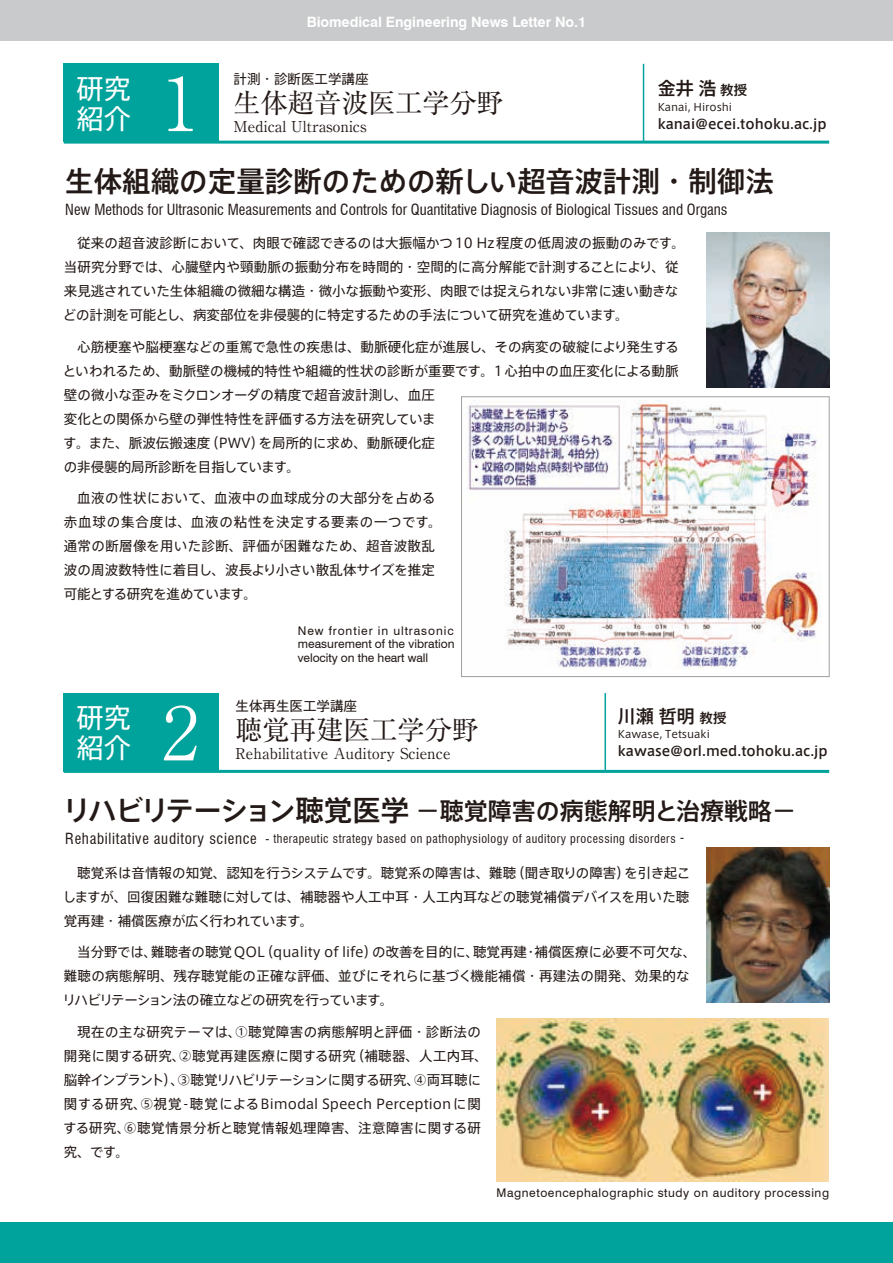
<style>
.page{position:relative;width:893px;height:1263px;background:#fff}
.page>*{position:absolute;margin:0;border:0;box-sizing:border-box;transform-origin:0 0}
.t1{font:300 73.35px "Ryumin Pr 6";color:#fff}
.t2{font:500 28.5px "Axis Std";color:#231916}
.t3{font:27.3px/30.3px "Axis Std";color:#fff}
.t4{font:27px "Ryumin Pr 6";color:#231916}
.t5{font:500 24px "Axis Std";color:#231916}
.t6{font:500 18px "Axis Std";color:#231916}
.t7{font:condensed 15px "Swiss 721 BT";color:#231916}
.t8{font:15px "Ryumin Pr 6";color:#231916}
.t9{font:700 14.25px "Swiss 721 BT";letter-spacing:-.005em;color:#fff}
.t10{font:13.5px/24px "Axis Std";letter-spacing:.005em;color:#231916}
.t11{font:13.5px/24px "Axis Std";letter-spacing:.025em;color:#231916}
.t12{font:500 13.5px "Axis Std";color:#231916}
.t13{font:12px/13.5px "Swiss 721 BT";letter-spacing:.045em;color:#231916;text-align:justify}
.t14{font:condensed 12px "Swiss 721 BT";letter-spacing:.045em;color:#231916}
.t15{font:10.5px "Axis Std";color:#231916}
.s1{font-size:13.5px}
.s2{font-size:28.5px}
.s3{font-size:15px}
.s4{font-family:"Axis Std";font-weight:500;font-stretch:normal}
</style>
<div class="page">
<div style="left:0;top:0;width:893px;height:40px;background:#c9cacb"></div>
<div style="left:0;top:1223px;width:893px;height:40px;background:#00a39b"></div>
<hr style="left:64px;top:770px;width:765px;height:3px;background:#00a39b">
<div style="left:64px;top:693px;width:155px;height:78px;background:#00a39b"></div>
<hr style="left:604px;top:693px;width:2px;height:78px;background:#00a39b">
<hr style="left:64px;top:141px;width:765px;height:3px;background:#00a39b">
<div style="left:64px;top:64px;width:155px;height:78px;background:#00a39b"></div>
<hr style="left:643px;top:64px;width:1px;height:78px;background:#00a39b">
<img style="left:497px;top:1018px;width:331px;height:164px">
<img style="left:468px;top:400px;width:354px;height:270px">
<img style="left:707px;top:233px;width:122px;height:154px">
<img style="left:707px;top:848px;width:122px;height:154px">
<div style="left:461px;top:396px;width:368px;height:281px;border:1px solid #a0a0a1"></div>
<p class="t9" style="left:307px;top:13px;width:281px">Biomedical Engineering News Letter No.1</p>
<h3 class="t3" style="left:76px;top:71px;width:56px">研究紹介</h3>
<h1 class="t1" style="left:162px;top:46px;width:38px">1</h1>
<p class="t10" style="left:234px;top:66px;width:136px">計測・診断医工学講座</p>
<h3 class="t4" style="left:234px;top:81px;width:271px">生体超音波医工学分野</h3>
<p class="t8" style="left:234px;top:115px;width:135px">Medical Ultrasonics</p>
<h3 class="t6" style="left:658px;top:75px;width:91px">金井 浩 <span class="s1">教授</span></h3>
<p class="t15" style="left:658px;top:99px;width:76px">Kanai, Hiroshi</p>
<p class="t12" style="left:658px;top:113px;width:170px">kanai@ecei.tohoku.ac.jp</p>
<h2 class="t2" style="left:65px;top:160px;width:710px">生体組織の定量診断のための新しい超音波計測・制御法</h2>
<p class="t7" style="left:65px;top:201px;width:664px">New Methods for Ultrasonic Measurements and Controls for Quantitative Diagnosis of Biological Tissues and Organs</p>
<p class="t10" style="left:63px;top:230px;width:624px">　従来の超音波診断において、肉眼で確認できるのは大振幅かつ10 Hz程度の低周波の振動のみです。当研究分野では、心臓壁内や頸動脈の振動分布を時間的・空間的に高分解能で計測することにより、従来見逃されていた生体組織の微細な構造・微小な振動や変形、肉眼では捉えられない非常に速い動きなどの計測を可能とし、病変部位を非侵襲的に特定するための手法について研究を進めています。</p>
<p class="t10" style="left:63px;top:334px;width:618px">　心筋梗塞や脳梗塞などの重篤で急性の疾患は、動脈硬化症が進展し、その病変の破綻により発生するといわれるため、動脈壁の機械的特性や組織的性状の診断が重要です。1心拍中の血圧変化による動脈壁の微小な歪みをミクロンオーダの精度で超音波計測し、血圧<br>変化との関係から壁の弾性特性を評価する方法を研究していま<br>す。また、脈波伝搬速度（PWV）を局所的に求め、動脈硬化症<br>の非侵襲的局所診断を目指しています。</p>
<p class="t11" style="left:64px;top:485px;width:379px">　血液の性状において、血液中の血球成分の大部分を占める赤血球の集合度は、血液の粘性を決定する要素の一つです。通常の断層像を用いた診断、評価が困難なため、超音波散乱波の周波数特性に着目し、波長より小さい散乱体サイズを推定可能とする研究を進めています。</p>
<h3 class="t3" style="left:76px;top:701px;width:56px">研究紹介</h3>
<h1 class="t1" style="left:162px;top:675px;width:38px">2</h1>
<p class="t13" style="left:298px;top:624px;width:158px">New frontier in ultrasonic measurement of the vibration velocity on the heart wall</p>
<p class="t10" style="left:236px;top:693px;width:123px">生体再生医工学講座</p>
<h3 class="t4" style="left:236px;top:708px;width:244px">聴覚再建医工学分野</h3>
<p class="t8" style="left:236px;top:742px;width:216px">Rehabilitative Auditory Science</p>
<h3 class="t6" style="left:618px;top:702px;width:110px">川瀬 哲明 <span class="s1">教授</span></h3>
<p class="t15" style="left:618px;top:727px;width:93px">Kawase, Tetsuaki</p>
<p class="t12" style="left:618px;top:741px;width:211px">kawase@orl.med.tohoku.ac.jp</p>
<h3 class="t5" style="left:62px;top:792px;width:735px"><span class="s2">リハビリテーション聴覚医学</span> －聴覚障害の病態解明と治療戦略－</h3>
<p class="t14" style="left:65px;top:832px;width:624px"><span class="s3">Rehabilitative auditory science</span> - therapeutic strategy based on pathophysiology of auditory processing disorders<span class="s4">‐</span></p>
<p class="t10" style="left:63px;top:860px;width:629px;text-align:justify">　聴覚系は音情報の知覚、認知を行うシステムです。聴覚系の障害は、難聴（聞き取りの障害）を引き起こしますが、回復困難な難聴に対しては、補聴器や人工中耳・人工内耳などの聴覚補償デバイスを用いた聴覚再建・補償医療が広く行われています。</p>
<p class="t10" style="left:62px;top:939px;width:635px">　当分野では、難聴者の聴覚QOL（quality of life）の改善を目的に、聴覚再建・補償医療に必要不可欠な、難聴の病態解明、残存聴覚能の正確な評価、並びにそれらに基づく機能補償・再建法の開発、効果的なリハビリテーション法の確立などの研究を行っています。</p>
<p class="t10" style="left:63px;top:1019px;width:426px">　現在の主な研究テーマは、①聴覚障害の病態解明と評価・診断法の開発に関する研究、②聴覚再建医療に関する研究（補聴器、人工内耳、脳幹インプラント）、③聴覚リハビリテーションに関する研究、④両耳聴に関する研究、⑤視覚-聴覚によるBimodal Speech Perceptionに関する研究、⑥聴覚情景分析と聴覚情報処理障害、注意障害に関する研究、です。</p>
<p class="t13" style="left:497px;top:1186px;width:334px">Magnetoencephalographic study on auditory processing</p>
</div>
